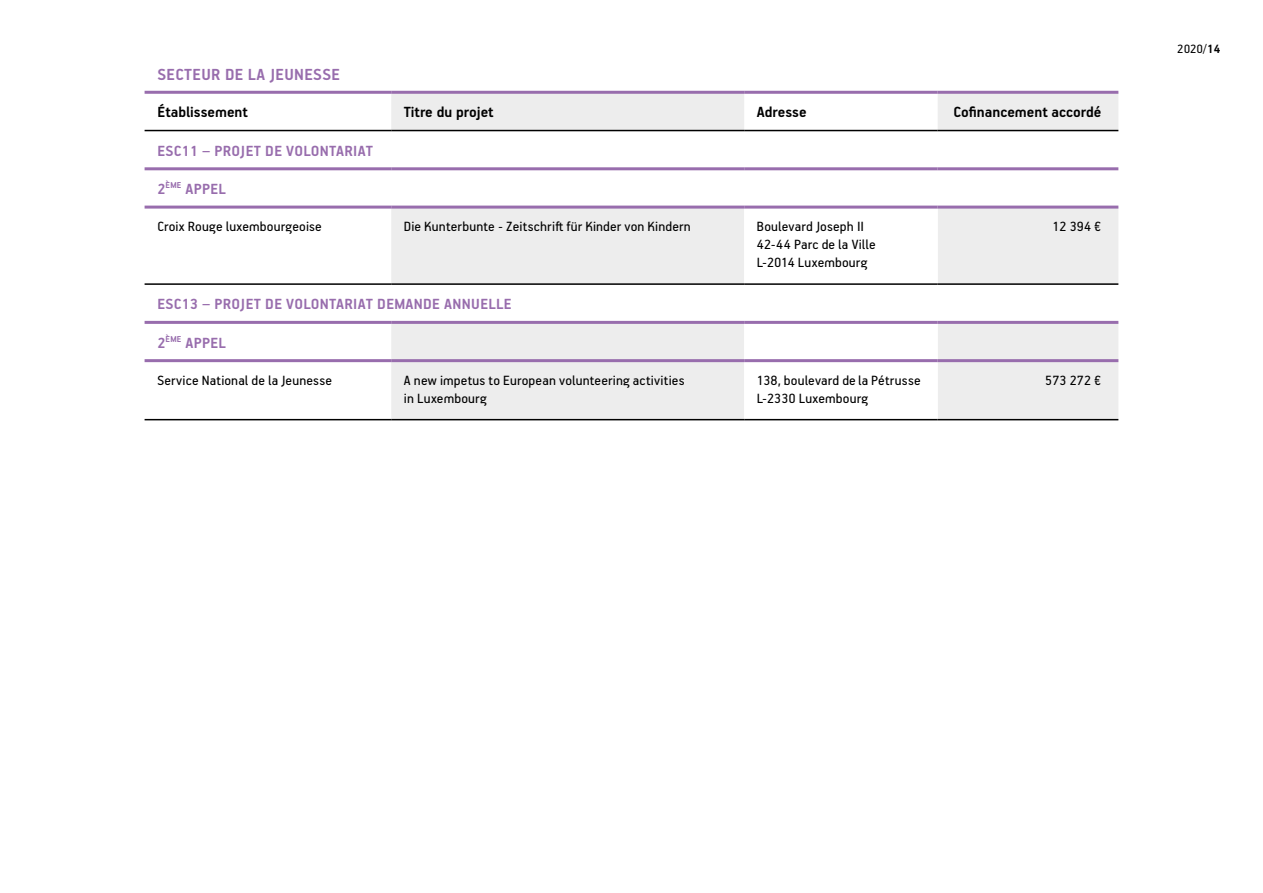
<style>
.page{position:relative;width:1263px;height:893px;background:#fff}
.page>*{position:absolute;margin:0;border:0;box-sizing:border-box;transform-origin:0 0}
.t1{font:700 18px "PF Handbook Pro";letter-spacing:.02em;color:#986dad}
.t2{font:700 16.5px "PF Handbook Pro";letter-spacing:.02em;color:#986dad}
.t3{font:700 16.5px "PF Handbook Pro";color:#000}
.t4{font:15px/18px "PF Handbook Pro";letter-spacing:.01em;color:#000}
.t5{font:13.5px "PF Handbook Pro";color:#000}
.s1{font-weight:700}
</style>
<div class="page">
<svg style="left:391px;top:94px;width:727px;height:325px"></svg>
<svg style="left:391px;top:209px;width:353px;height:210px;fill:#ededed"></svg>
<svg style="left:744px;top:209px;width:194px;height:210px"></svg>
<hr style="left:145px;top:91px;width:246px;height:3px;background:#986dad">
<hr style="left:391px;top:91px;width:353px;height:3px;background:#986dad">
<hr style="left:744px;top:91px;width:194px;height:3px;background:#986dad">
<hr style="left:938px;top:91px;width:180px;height:3px;background:#986dad">
<hr style="left:145px;top:130px;width:246px;height:1px;background:#000">
<hr style="left:391px;top:130px;width:353px;height:1px;background:#000">
<hr style="left:744px;top:130px;width:194px;height:1px;background:#000">
<hr style="left:938px;top:130px;width:180px;height:1px;background:#000">
<hr style="left:145px;top:167px;width:246px;height:3px;background:#986dad">
<hr style="left:391px;top:167px;width:353px;height:3px;background:#986dad">
<hr style="left:744px;top:167px;width:194px;height:3px;background:#986dad">
<hr style="left:938px;top:167px;width:180px;height:3px;background:#986dad">
<hr style="left:145px;top:206px;width:246px;height:3px;background:#986dad">
<hr style="left:391px;top:206px;width:353px;height:3px;background:#986dad">
<hr style="left:744px;top:206px;width:194px;height:3px;background:#986dad">
<hr style="left:938px;top:206px;width:180px;height:3px;background:#986dad">
<hr style="left:145px;top:283px;width:246px;height:2px;background:#000">
<hr style="left:391px;top:283px;width:353px;height:2px;background:#000">
<hr style="left:744px;top:283px;width:194px;height:2px;background:#000">
<hr style="left:938px;top:283px;width:180px;height:2px;background:#000">
<hr style="left:145px;top:321px;width:246px;height:3px;background:#986dad">
<hr style="left:391px;top:321px;width:353px;height:3px;background:#986dad">
<hr style="left:744px;top:321px;width:194px;height:3px;background:#986dad">
<hr style="left:938px;top:321px;width:180px;height:3px;background:#986dad">
<hr style="left:145px;top:359px;width:246px;height:3px;background:#986dad">
<hr style="left:391px;top:359px;width:353px;height:3px;background:#986dad">
<hr style="left:744px;top:359px;width:194px;height:3px;background:#986dad">
<hr style="left:938px;top:359px;width:180px;height:3px;background:#986dad">
<hr style="left:145px;top:419px;width:246px;height:1px;background:#000">
<hr style="left:391px;top:419px;width:353px;height:1px;background:#000">
<hr style="left:744px;top:419px;width:194px;height:1px;background:#000">
<hr style="left:938px;top:419px;width:180px;height:1px;background:#000">
<p class="t1" style="left:158px;top:64px;width:184px">SECTEUR DE LA JEUNESSE</p>
<p class="t3" style="left:157px;top:102px;width:92px">Établissement</p>
<p class="t3" style="left:404px;top:102px;width:91px">Titre du projet</p>
<p class="t3" style="left:757px;top:102px;width:51px">Adresse</p>
<p class="t3" style="left:953px;top:102px;width:149px">Cofinancement accordé</p>
<p class="t2" style="left:157px;top:141px;width:217px">ESC11 – PROJET DE VOLONTARIAT</p>
<p class="t2" style="left:157px;top:179px;width:70px">2<sup>ÈME</sup> APPEL</p>
<p class="t4" style="left:157px;top:217px;width:166px">Croix Rouge luxembourgeoise</p>
<p class="t4" style="left:404px;top:217px;width:288px">Die Kunterbunte - Zeitschrift für Kinder von Kindern</p>
<p class="t4" style="left:757px;top:217px;width:120px">Boulevard Joseph II<br>42-44 Parc de la Ville<br>L-2014 Luxembourg</p>
<p class="t4" style="left:1052px;top:217px;width:51px">12 394 €</p>
<p class="t2" style="left:157px;top:294px;width:356px">ESC13 – PROJET DE VOLONTARIAT DEMANDE ANNUELLE</p>
<p class="t2" style="left:157px;top:332px;width:70px">2<sup>ÈME</sup> APPEL</p>
<p class="t4" style="left:157px;top:370px;width:176px">Service National de la Jeunesse</p>
<p class="t4" style="left:404px;top:370px;width:282px">A new impetus to European volunteering activities in Luxembourg</p>
<p class="t4" style="left:757px;top:370px;width:165px">138, boulevard de la Pétrusse<br>L-2330 Luxembourg</p>
<p class="t4" style="left:1045px;top:370px;width:58px">573 272 €</p>
<p class="t5" style="left:1177px;top:40px;width:45px">2020/<span class="s1">14</span></p>
</div>
